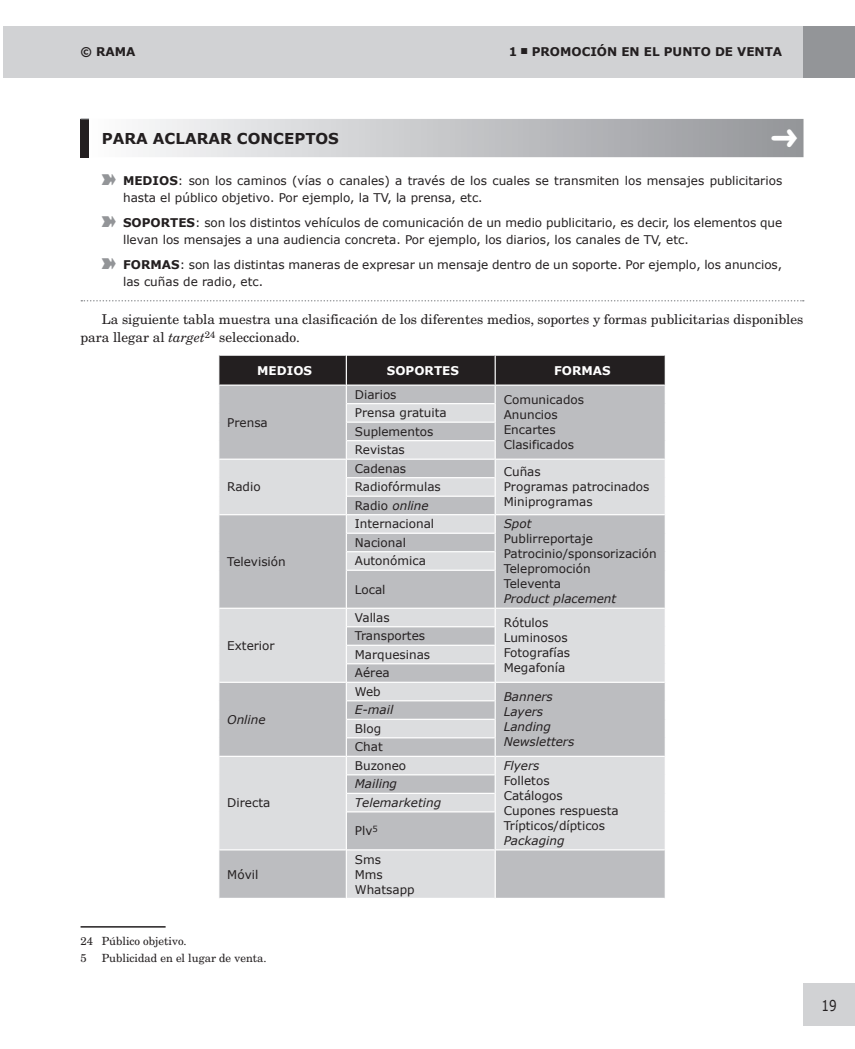
<style>
.page{position:relative;width:855px;height:1049px;background:#fff}
.page>*{position:absolute;margin:0;border:0;box-sizing:border-box;transform-origin:0 0}
.t1{font:700 15px "Verdana";color:#231f20}
.t2{font:15px "Verdana";color:#231f20;scale:.8 1}
.t3{font:13.5px/18px "New Century Schlbk LT Std";color:#231f20}
.t4{font:12px/15px "Verdana";color:#231f20}
.t5{font:italic 12px/15px "Verdana";color:#231f20}
.t6{font:700 12px "Verdana";color:#231f20}
.t7{font:700 12px "Verdana";color:#fff}
.t8{font:11.25px/17.7px "New Century Schlbk LT Std";color:#231f20}
.s1{font-weight:700}
.s2{font-style:italic}
</style>
<div class="page">
<div style="left:803px;top:983px;width:52px;height:43px;background:#d1d2d4"></div>
<hr style="left:3px;top:27px;width:1px;height:51px;background:#d1d2d4">
<div style="left:4px;top:27px;width:799px;height:51px;background:#d1d2d4"></div>
<div style="left:803px;top:27px;width:52px;height:51px;background:#939598"></div>
<svg style="left:81px;top:300px;width:723px;height:1px"></svg>
<svg style="left:219px;top:570px;width:446px;height:327px;background:#cccdcf"></svg>
<hr style="left:347px;top:569px;width:148px;height:2px;background:#fff">
<hr style="left:346px;top:570px;width:1px;height:38px;background:#fff">
<hr style="left:495px;top:570px;width:1px;height:38px;background:#fff">
<hr style="left:219px;top:607px;width:127px;height:2px;background:#fff">
<hr style="left:347px;top:607px;width:148px;height:2px;background:#fff">
<hr style="left:496px;top:607px;width:169px;height:2px;background:#fff">
<hr style="left:347px;top:626px;width:148px;height:1px;background:#fff">
<hr style="left:347px;top:644px;width:148px;height:2px;background:#fff">
<hr style="left:347px;top:663px;width:148px;height:1px;background:#fff">
<hr style="left:219px;top:681px;width:127px;height:2px;background:#fff">
<hr style="left:347px;top:681px;width:148px;height:2px;background:#fff">
<hr style="left:496px;top:681px;width:169px;height:2px;background:#fff">
<hr style="left:347px;top:700px;width:148px;height:1px;background:#fff">
<hr style="left:347px;top:718px;width:148px;height:2px;background:#fff">
<hr style="left:347px;top:737px;width:148px;height:1px;background:#fff">
<hr style="left:219px;top:755px;width:127px;height:2px;background:#fff">
<hr style="left:347px;top:755px;width:148px;height:2px;background:#fff">
<hr style="left:496px;top:755px;width:169px;height:2px;background:#fff">
<hr style="left:347px;top:774px;width:148px;height:1px;background:#fff">
<hr style="left:347px;top:792px;width:148px;height:2px;background:#fff">
<svg style="left:346px;top:608px;width:1px;height:204px"></svg>
<svg style="left:495px;top:608px;width:1px;height:204px"></svg>
<hr style="left:347px;top:811px;width:148px;height:1px;background:#fff">
<hr style="left:346px;top:812px;width:1px;height:38px;background:#fff">
<hr style="left:495px;top:812px;width:1px;height:38px;background:#fff">
<hr style="left:219px;top:849px;width:127px;height:1px;background:#fff">
<hr style="left:347px;top:849px;width:148px;height:1px;background:#fff">
<hr style="left:346px;top:850px;width:1px;height:49px;background:#fff">
<hr style="left:496px;top:849px;width:169px;height:1px;background:#fff">
<hr style="left:495px;top:850px;width:1px;height:49px;background:#fff">
<svg style="left:219px;top:355px;width:446px;height:215px;background:#b3b4b6"></svg>
<hr style="left:219px;top:354px;width:127px;height:2px;background:#fff">
<hr style="left:347px;top:354px;width:148px;height:2px;background:#fff">
<hr style="left:496px;top:354px;width:169px;height:2px;background:#fff">
<hr style="left:219px;top:384px;width:127px;height:2px;background:#fff">
<hr style="left:347px;top:384px;width:148px;height:2px;background:#fff">
<hr style="left:496px;top:384px;width:169px;height:2px;background:#fff">
<hr style="left:81px;top:926px;width:85px;height:1px;background:#231f20">
<svg style="left:81px;top:118px;width:722px;height:39px"></svg>
<p class="t6" style="left:81px;top:44px;width:57px">© RAMA</p>
<p class="t6" style="left:509px;top:44px;width:275px">1 <sup>n</sup> PROMOCIÓN EN EL PUNTO DE VENTA</p>
<p class="t1" style="left:102px;top:128px;width:239px">PARA ACLARAR CONCEPTOS</p>
<p class="t4" style="left:123px;top:173px;width:661px;line-height:16.5px"><span class="s1">MEDIOS</span>: son los caminos (vías o canales) a través de los cuales se transmiten los mensajes publicitarios hasta el público objetivo. Por ejemplo, la TV, la prensa, etc.</p>
<p class="t4" style="left:123px;top:215px;width:661px;line-height:16.5px"><span class="s1">SOPORTES</span>: son los distintos vehículos de comunicación de un medio publicitario, es decir, los elementos que llevan los mensajes a una audiencia concreta. Por ejemplo, los diarios, los canales de TV, etc.</p>
<p class="t4" style="left:123px;top:257px;width:661px;line-height:16.5px"><span class="s1">FORMAS</span>: son las distintas maneras de expresar un mensaje dentro de un soporte. Por ejemplo, los anuncios, las cuñas de radio, etc.</p>
<p class="t3" style="left:81px;top:310px;width:724px;text-indent:21px">La siguiente tabla muestra una clasificación de los diferentes medios, soportes y formas publicitarias disponibles para llegar al <span class="s2">target</span><sup>24</sup> seleccionado.</p>
<p class="t7" style="left:257px;top:362px;width:56px">MEDIOS</p>
<p class="t7" style="left:387px;top:362px;width:73px">SOPORTES</p>
<p class="t7" style="left:554px;top:362px;width:58px">FORMAS</p>
<p class="t4" style="left:227px;top:415px;width:42px">Prensa</p>
<p class="t4" style="left:227px;top:479px;width:35px">Radio</p>
<p class="t4" style="left:227px;top:554px;width:60px">Televisión</p>
<p class="t4" style="left:227px;top:638px;width:49px">Exterior</p>
<p class="t5" style="left:227px;top:712px;width:40px">Online</p>
<p class="t4" style="left:227px;top:795px;width:45px">Directa</p>
<p class="t4" style="left:227px;top:866px;width:33px">Móvil</p>
<p class="t8" style="left:81px;top:931px;width:108px">24 Público objetivo.<br>5</p>
<p class="t8" style="left:102px;top:949px;width:166px">Publicidad en el lugar de venta.</p>
<p class="t4" style="left:355px;top:387px;width:43px">Diarios</p>
<p class="t4" style="left:355px;top:404px;width:93px;line-height:18.5px">Prensa gratuita<br>Suplementos<br>Revistas</p>
<p class="t4" style="left:504px;top:392px;width:82px">Comunicados<br>Anuncios<br>Encartes<br>Clasificados</p>
<p class="t4" style="left:355px;top:461px;width:53px">Cadenas</p>
<p class="t4" style="left:504px;top:464px;width:147px">Cuñas<br>Programas patrocinados<br>Miniprogramas</p>
<p class="t4" style="left:355px;top:478px;width:88px;line-height:18.5px">Radiofórmulas<br>Radio <span class="s2">online</span></p>
<p class="t4" style="left:355px;top:516px;width:81px">Internacional</p>
<p class="t5" style="left:504px;top:516px;width:29px">Spot</p>
<p class="t4" style="left:504px;top:531px;width:154px">Publirreportaje<br>Patrocinio/sponsorización<br>Telepromoción<br>Televenta</p>
<p class="t5" style="left:504px;top:591px;width:114px">Product placement</p>
<p class="t4" style="left:355px;top:533px;width:73px;line-height:18.5px">Nacional<br>Autonómica</p>
<p class="t4" style="left:355px;top:582px;width:32px">Local</p>
<p class="t4" style="left:355px;top:610px;width:36px">Vallas</p>
<p class="t4" style="left:504px;top:615px;width:68px">Rótulos<br>Luminosos<br>Fotografías<br>Megafonía</p>
<p class="t4" style="left:355px;top:627px;width:77px;line-height:18.5px">Transportes<br>Marquesinas<br>Aérea</p>
<p class="t4" style="left:355px;top:684px;width:27px">Web</p>
<p class="t5" style="left:355px;top:702px;width:40px">E-mail</p>
<p class="t4" style="left:355px;top:719px;width:29px;line-height:18.5px">Blog<br>Chat</p>
<p class="t5" style="left:504px;top:689px;width:72px">Banners<br>Layers<br>Landing<br>Newsletters</p>
<p class="t4" style="left:355px;top:758px;width:53px">Buzoneo</p>
<p class="t5" style="left:504px;top:758px;width:37px">Flyers</p>
<p class="t4" style="left:504px;top:773px;width:116px">Folletos<br>Catálogos<br>Cupones respuesta<br>Trípticos/dípticos</p>
<p class="t5" style="left:504px;top:833px;width:62px">Packaging</p>
<p class="t5" style="left:355px;top:775px;width:88px;line-height:18.5px">Mailing<br>Telemarketing</p>
<p class="t4" style="left:355px;top:823px;width:24px">Plv<sup>5</sup></p>
<p class="t4" style="left:355px;top:851px;width:61px">Sms<br>Mms<br>Whatsapp</p>
<p class="t2" style="left:821px;top:995px;width:21px">19</p>
</div>
